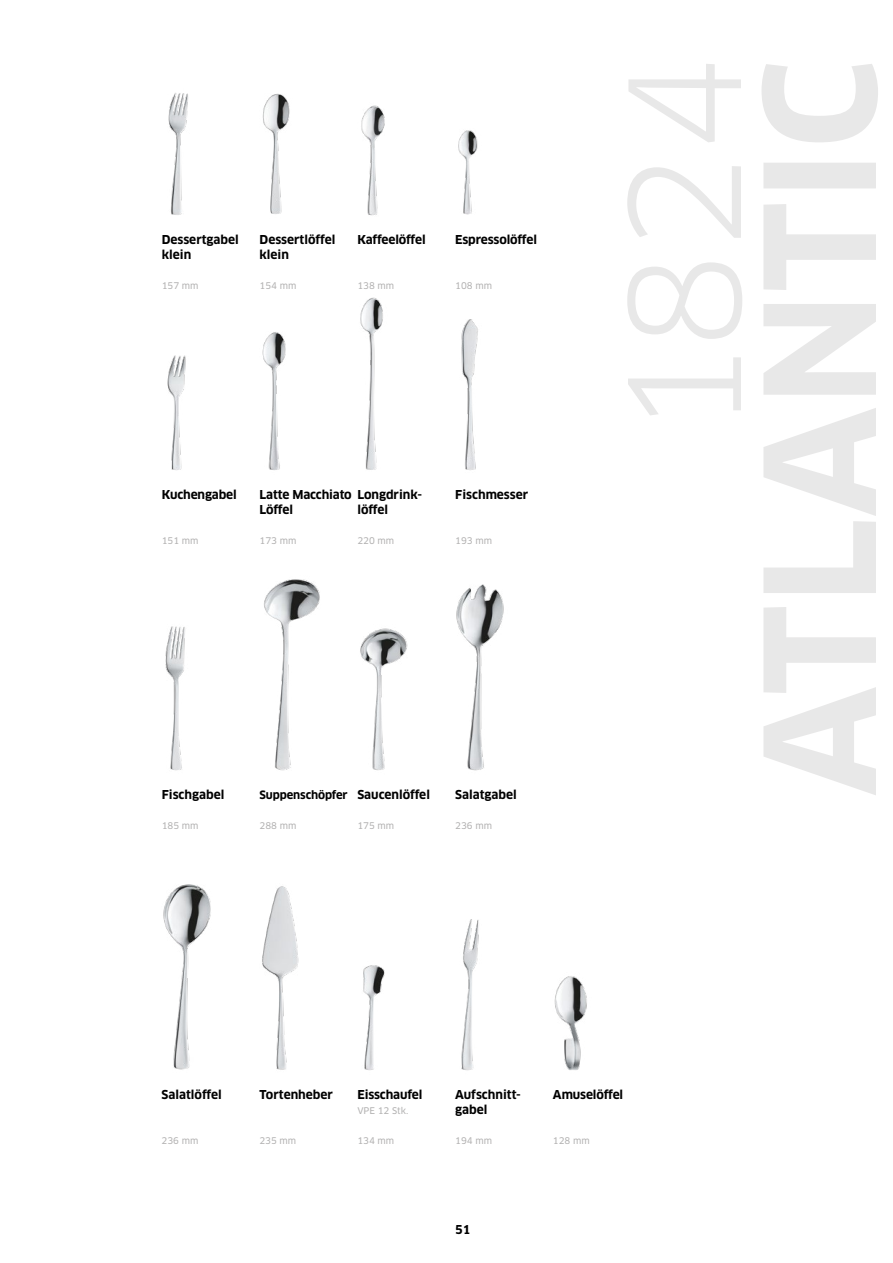
<style>
.page{position:relative;width:893px;height:1263px;background:#fff}
.page>*{position:absolute;margin:0;border:0;box-sizing:border-box;transform-origin:0 0}
.t1{font:700 12px/15px "Clan Pro";letter-spacing:-.005em;color:#000}
.t2{font:700 11.25px "Clan Pro";letter-spacing:-.01em;color:#000}
.t3{font:9px "Clan Pro News";color:#b3b2b2}
</style>
<div class="page">
<svg style="left:761px;top:64px;width:117px;height:731px"></svg>
<svg style="left:627px;top:64px;width:115px;height:351px"></svg>
<img style="left:461px;top:319px;width:17px;height:151px">
<img style="left:165px;top:626px;width:20px;height:145px">
<img style="left:264px;top:579px;width:56px;height:192px">
<img style="left:262px;top:93px;width:28px;height:121px">
<img style="left:360px;top:297px;width:23px;height:173px">
<img style="left:262px;top:332px;width:24px;height:138px">
<img style="left:167px;top:355px;width:19px;height:115px">
<img style="left:458px;top:130px;width:20px;height:85px">
<img style="left:361px;top:105px;width:24px;height:111px">
<img style="left:360px;top:628px;width:48px;height:142px">
<img style="left:163px;top:884px;width:48px;height:186px">
<img style="left:262px;top:886px;width:37px;height:184px">
<img style="left:456px;top:584px;width:48px;height:187px">
<img style="left:461px;top:919px;width:18px;height:152px">
<img style="left:363px;top:965px;width:22px;height:105px">
<img style="left:554px;top:976px;width:33px;height:94px">
<img style="left:168px;top:93px;width:20px;height:122px">
<p class="t1" style="left:162px;top:232px;width:79px">Dessertgabel klein</p>
<p class="t3" style="left:162px;top:280px;width:38px">157 mm</p>
<p class="t1" style="left:260px;top:232px;width:77px">Dessertlöffel klein</p>
<p class="t3" style="left:260px;top:280px;width:38px">154 mm</p>
<p class="t1" style="left:357px;top:232px;width:70px">Kaffeelöffel</p>
<p class="t3" style="left:357px;top:280px;width:38px">138 mm</p>
<p class="t1" style="left:455px;top:232px;width:83px">Espressolöffel</p>
<p class="t3" style="left:455px;top:280px;width:38px">108 mm</p>
<p class="t1" style="left:162px;top:487px;width:77px">Kuchengabel</p>
<p class="t3" style="left:162px;top:535px;width:38px">151 mm</p>
<p class="t1" style="left:260px;top:487px;width:94px">Latte Macchiato<br>Löffel</p>
<p class="t3" style="left:260px;top:535px;width:38px">173 mm</p>
<p class="t1" style="left:357px;top:487px;width:66px">Longdrink&shy;löffel</p>
<p class="t3" style="left:357px;top:535px;width:38px">220 mm</p>
<p class="t1" style="left:455px;top:487px;width:75px">Fischmesser</p>
<p class="t3" style="left:455px;top:535px;width:38px">193 mm</p>
<p class="t1" style="left:162px;top:787px;width:64px">Fischgabel</p>
<p class="t3" style="left:162px;top:820px;width:38px">185 mm</p>
<p class="t2" style="left:260px;top:788px;width:90px">Suppenschöpfer</p>
<p class="t3" style="left:260px;top:820px;width:38px">288 mm</p>
<p class="t1" style="left:357px;top:787px;width:74px">Saucenlöffel</p>
<p class="t3" style="left:357px;top:820px;width:38px">175 mm</p>
<p class="t1" style="left:455px;top:787px;width:63px">Salatgabel</p>
<p class="t3" style="left:455px;top:820px;width:38px">236 mm</p>
<p class="t1" style="left:162px;top:1087px;width:62px">Salatlöffel</p>
<p class="t3" style="left:162px;top:1135px;width:38px">236 mm</p>
<p class="t1" style="left:259px;top:1087px;width:75px">Tortenheber</p>
<p class="t3" style="left:259px;top:1135px;width:38px">235 mm</p>
<p class="t1" style="left:357px;top:1087px;width:67px">Eisschaufel</p>
<p class="t3" style="left:357px;top:1105px;width:52px">VPE 12 Stk.</p>
<p class="t3" style="left:357px;top:1135px;width:38px">134 mm</p>
<p class="t1" style="left:455px;top:1087px;width:67px">Aufschnitt&shy;gabel</p>
<p class="t3" style="left:455px;top:1135px;width:38px">194 mm</p>
<p class="t1" style="left:455px;top:1222px;width:17px">51</p>
<p class="t1" style="left:553px;top:1087px;width:72px">Amuselöffel</p>
<p class="t3" style="left:553px;top:1135px;width:38px">128 mm</p>
</div>
